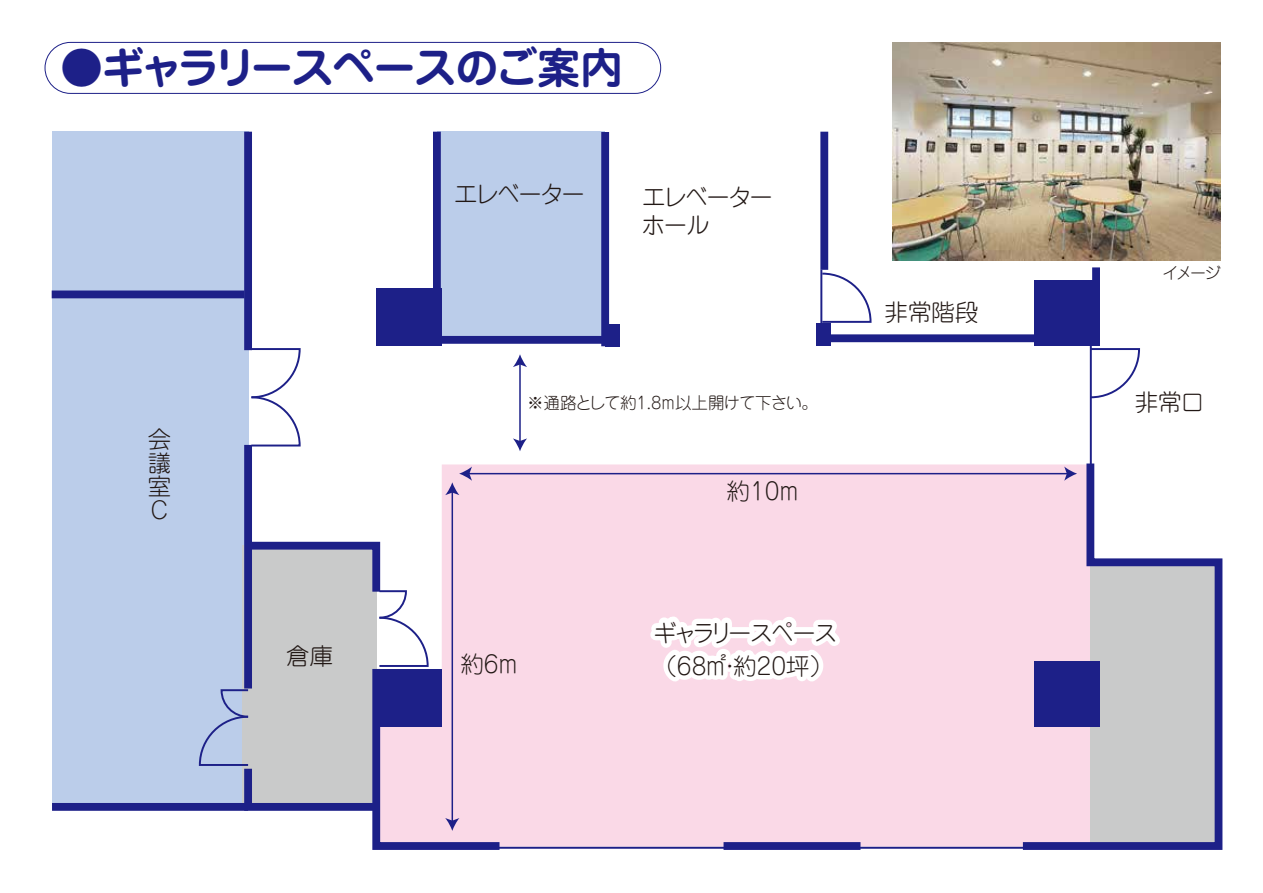
<style>
.page{position:relative;width:1263px;height:893px;background:#fff}
.page>*{position:absolute;margin:0;border:0;box-sizing:border-box;transform-origin:0 0}
.t1{font:700 43.05px "Jun 501 Pro";letter-spacing:-.065em;color:#1d2088}
.t2{font:300 23.55px/23.5px "Jun 101 Pro";letter-spacing:-.07em;color:#221815}
.t3{font:300 23.55px "Jun 101 Pro";letter-spacing:-.13em;color:#221815}
.t4{font:300 16.5px "Jun 101 Pro";letter-spacing:-.035em;color:#221815}
.t5{font:300 16.05px "Jun 101 Pro";color:#221815}
</style>
<div class="page">
<div style="left:442px;top:464px;width:573px;height:383px;background:#fad9e7"></div>
<div style="left:437px;top:132px;width:167px;height:211px;background:#bbcdea"></div>
<div style="left:52px;top:132px;width:196px;height:674px;background:#bbcdea"></div>
<div style="left:244px;top:132px;width:8px;height:218px;background:#1d2088"></div>
<div style="left:244px;top:445px;width:8px;height:243px;background:#1d2088"></div>
<div style="left:376px;top:289px;width:66px;height:57px;background:#1d2088"></div>
<div style="left:605px;top:324px;width:15px;height:22px;background:#1d2088"></div>
<div style="left:816px;top:324px;width:15px;height:22px;background:#1d2088"></div>
<div style="left:1035px;top:281px;width:65px;height:65px;background:#1d2088"></div>
<div style="left:723px;top:842px;width:137px;height:8px;background:#1d2088"></div>
<svg style="left:1015px;top:456px;width:208px;height:394px"></svg>
<div style="left:601px;top:132px;width:8px;height:214px;background:#1d2088"></div>
<div style="left:438px;top:336px;width:167px;height:8px;background:#1d2088"></div>
<svg style="left:1089px;top:347px;width:52px;height:52px"></svg>
<svg style="left:249px;top:348px;width:52px;height:99px"></svg>
<svg style="left:822px;top:272px;width:50px;height:52px"></svg>
<hr style="left:1090px;top:345px;width:2px;height:121px;background:#1d2088">
<svg style="left:645px;top:464px;width:202px;height:371px;background:#fadce9"></svg>
<div style="left:433px;top:132px;width:8px;height:164px;background:#1d2088"></div>
<div style="left:819px;top:334px;width:220px;height:8px;background:#1d2088"></div>
<div style="left:820px;top:132px;width:8px;height:138px;background:#1d2088"></div>
<hr style="left:820px;top:270px;width:2px;height:54px;background:#1d2088">
<hr style="left:498px;top:847px;width:226px;height:2px;background:#1d2088">
<hr style="left:856px;top:847px;width:225px;height:2px;background:#1d2088">
<div style="left:52px;top:803px;width:196px;height:8px;background:#1d2088"></div>
<div style="left:1092px;top:267px;width:8px;height:16px;background:#1d2088"></div>
<img style="left:893px;top:43px;width:327px;height:218px">
<div style="left:45px;top:42px;width:616px;height:52px;border:1px solid #1d2088;border-radius:26px"></div>
<div style="left:52px;top:290px;width:193px;height:8px;background:#1d2088"></div>
<hr style="left:519px;top:363px;width:2px;height:79px;background:#1d2088">
<svg style="left:513px;top:354px;width:14px;height:13px"></svg>
<svg style="left:513px;top:438px;width:14px;height:13px"></svg>
<hr style="left:452px;top:491px;width:1px;height:331px;background:#1d2088">
<svg style="left:198px;top:538px;width:309px;height:312px"></svg>
<hr style="left:468px;top:473px;width:600px;height:1px;background:#1d2088">
<svg style="left:445px;top:466px;width:27px;height:29px"></svg>
<svg style="left:1064px;top:466px;width:13px;height:15px"></svg>
<h1 class="t1" style="left:60px;top:34px;width:564px">●ギャラリースペースのご案内</h1>
<p class="t2" style="left:454px;top:180px;width:132px">エレベーター</p>
<p class="t2" style="left:642px;top:180px;width:133px;line-height:28.2px">エレベーターホール</p>
<p class="t2" style="left:148px;top:425px;width:24px;text-align:justify">会議室C</p>
<p class="t2" style="left:286px;top:642px;width:48px">倉庫</p>
<p class="t4" style="left:527px;top:390px;width:292px">※通路として約1.8m以上開けて下さい。</p>
<p class="t2" style="left:726px;top:476px;width:74px">約10m</p>
<p class="t2" style="left:460px;top:649px;width:59px">約6m</p>
<p class="t3" style="left:653px;top:614px;width:186px">ギャラリースペース</p>
<p class="t2" style="left:653px;top:651px;width:181px">（68㎡・約20坪）</p>
<p class="t2" style="left:885px;top:298px;width:95px">非常階段</p>
<p class="t5" style="left:1163px;top:260px;width:59px">イメージ</p>
<p class="t2" style="left:1135px;top:388px;width:71px">非常口</p>
</div>
